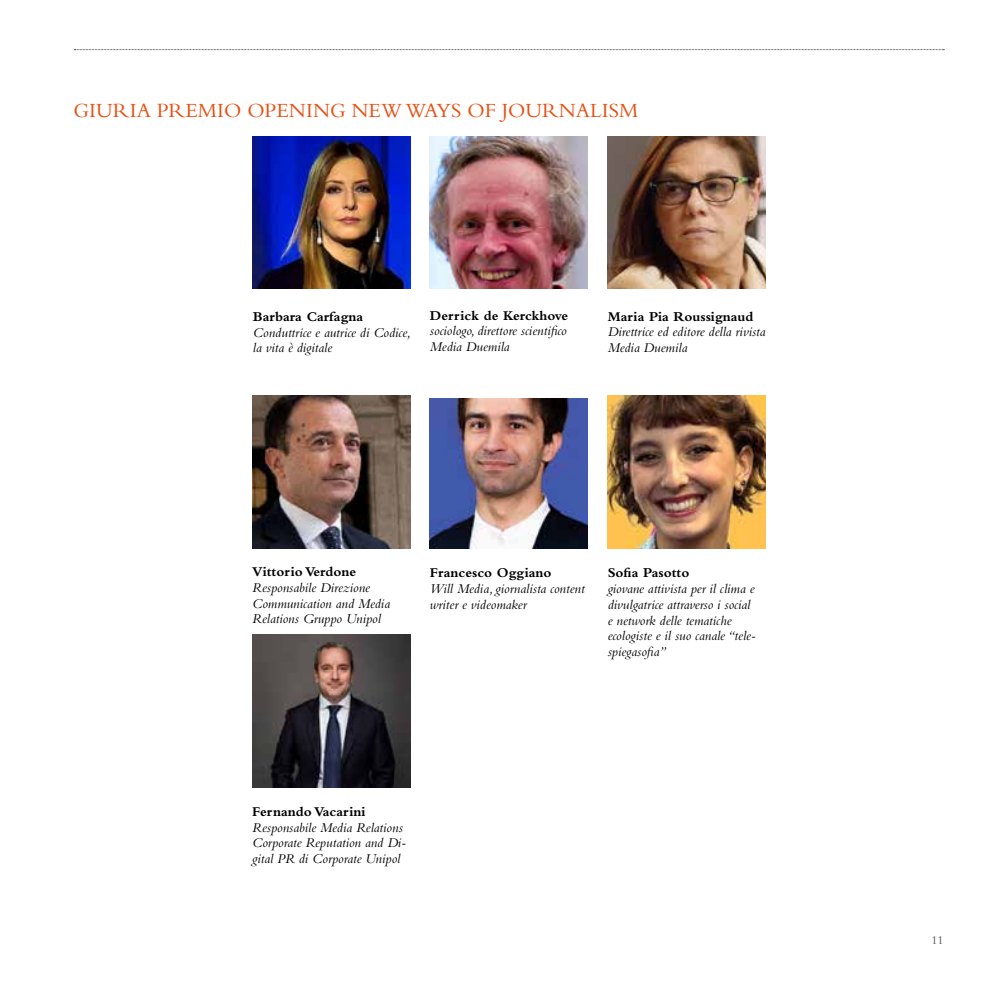
<style>
.page{position:relative;width:993px;height:993px;background:#fff}
.page>*{position:absolute;margin:0;border:0;box-sizing:border-box;transform-origin:0 0}
.t1{font:21px "Bembo Std";color:#e94e0f}
.t2{font:italic 14px/15.8px "Bembo Std";color:#000}
.t3{font:700 14px "Bembo Std";color:#000}
.t4{font:12.25px "Bembo Std";color:#4a4a49}
</style>
<div class="page">
<svg style="left:74px;top:49px;width:870px;height:1px"></svg>
<img style="left:252px;top:634px;width:158px;height:153px">
<img style="left:252px;top:136px;width:158px;height:153px">
<img style="left:430px;top:136px;width:157px;height:153px">
<img style="left:607px;top:136px;width:158px;height:153px">
<img style="left:252px;top:395px;width:158px;height:153px">
<img style="left:430px;top:398px;width:157px;height:150px">
<img style="left:607px;top:395px;width:158px;height:153px">
<h1 class="t1" style="left:74px;top:98px;width:566px">GIURIA PREMIO OPENING NEW WAYS OF JOURNALISM</h1>
<p class="t3" style="left:253px;top:308px;width:112px">Barbara Carfagna</p>
<p class="t2" style="left:253px;top:324px;width:159px">Conduttrice e autrice di Codice, la vita è digitale</p>
<p class="t3" style="left:430px;top:307px;width:140px">Derrick de Kerckhove</p>
<p class="t2" style="left:430px;top:322px;width:138px">sociologo, direttore scientifico<br>Media Duemila</p>
<p class="t3" style="left:607px;top:308px;width:147px">Maria Pia Roussignaud</p>
<p class="t2" style="left:607px;top:323px;width:159px">Direttrice ed editore della rivista<br>Media Duemila</p>
<p class="t3" style="left:252px;top:563px;width:106px">Vittorio Verdone</p>
<p class="t2" style="left:252px;top:579px;width:139px">Responsabile Direzione<br>Communication and Media<br>Relations Gruppo Unipol</p>
<p class="t3" style="left:430px;top:565px;width:123px">Francesco Oggiano</p>
<p class="t2" style="left:430px;top:580px;width:156px">Will Media, giornalista content writer e videomaker</p>
<p class="t3" style="left:607px;top:565px;width:83px">Sofia Pasotto</p>
<p class="t2" style="left:607px;top:580px;width:149px">giovane attivista per il clima e divulgatrice attraverso i social e network delle tematiche ecologiste e il suo canale “tele&shy;spiegasofia”</p>
<p class="t3" style="left:252px;top:803px;width:115px">Fernando Vacarini</p>
<p class="t2" style="left:252px;top:818px;width:155px">Responsabile Media Relations<br>Corporate Reputation and Di&shy;gital PR di Corporate Unipol</p>
<p class="t4" style="left:931px;top:933px;width:14px">11</p>
</div>
